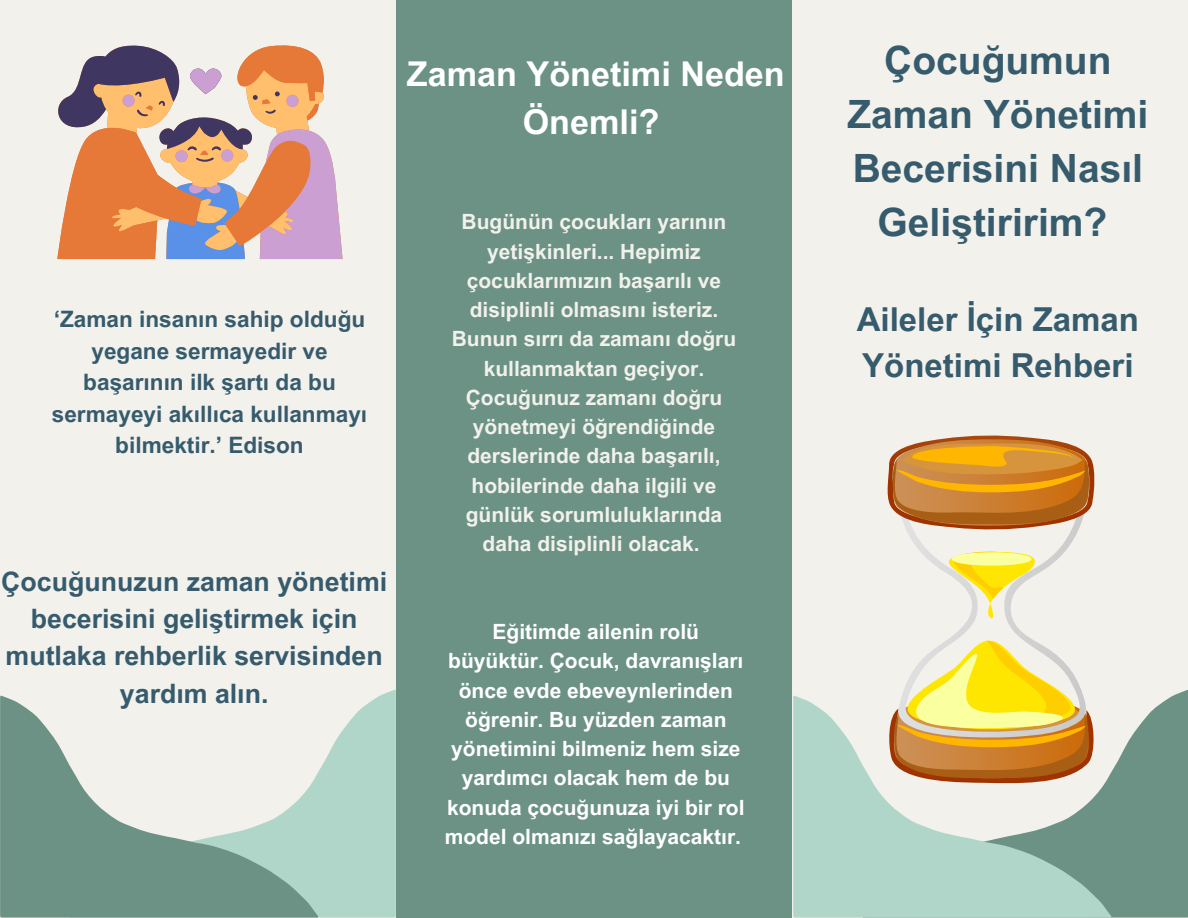
<style>
.page{position:relative;width:1188px;height:918px;background:#f2f1ec}
.page>*{position:absolute;margin:0;border:0;box-sizing:border-box;transform-origin:0 0}
.t1{font:700 39px/54px "Arial MT Pro";color:#365b6d;text-align:center}
.t2{font:700 34.2px/47.2px "Arial MT Pro";color:#fff;text-align:center}
.t3{font:700 33px/46.2px "Arial MT Pro";color:#365b6d}
.t4{font:700 26.7px/37.2px "Arial MT Pro";color:#365b6d;text-align:center}
.t5{font:700 22.65px/31.5px "Arial MT Pro";color:#365b6d;text-align:center}
.t6{font:700 21px/29.2px "Arial MT Pro";color:#f2f1ec;text-align:center}
.t7{font:700 21px/29.2px "Arial MT Pro";color:#fff;text-align:center}
</style>
<div class="page">
<svg style="left:318px;top:690px;width:78px;height:228px;background:#b8d9ce"></svg>
<svg style="left:0;top:695px;width:318px;height:223px"></svg>
<div style="left:396px;top:0;width:396px;height:918px;background:#6c9286"></div>
<svg style="left:1112px;top:690px;width:76px;height:228px;background:#7e9f93"></svg>
<svg style="left:793px;top:695px;width:319px;height:223px;fill:#b0d6ca"></svg>
<svg style="left:57px;top:45px;width:286px;height:214px"></svg>
<svg style="left:880px;top:695px;width:216px;height:91px"></svg>
<svg style="left:892px;top:530px;width:203px;height:212px"></svg>
<svg style="left:887px;top:435px;width:208px;height:95px;background:#d18f3f"></svg>
<svg style="left:934px;top:550px;width:107px;height:72px"></svg>
<p class="t2" style="left:407px;top:55px;width:379px">Zaman Yönetimi Neden<br>Önemli?</p>
<p class="t5" style="left:52px;top:306px;width:317px">‘Zaman insanın sahip olduğu yegane sermayedir ve başarının ilk şartı da bu sermayeyi akıllıca kullanmayı bilmektir.’ Edison</p>
<p class="t4" style="left:1px;top:567px;width:384px">Çocuğunuzun zaman yönetimi becerisini geliştirmek için mutlaka rehberlik servisinden yardım alın.</p>
<p class="t6" style="left:452px;top:210px;width:286px">Bugünün çocukları yarının yetişkinleri... Hepimiz çocuklarımızın başarılı ve disiplinli olmasını isteriz.<br>Bunun sırrı da zamanı doğru kullanmaktan geçiyor.<br>Çocuğunuz zamanı doğru yönetmeyi öğrendiğinde derslerinde daha başarılı, hobilerinde daha ilgili ve günlük sorumluluklarında daha disiplinli olacak.</p>
<p class="t7" style="left:445px;top:620px;width:301px">Eğitimde ailenin rolü büyüktür. Çocuk, davranışları önce evde ebeveynlerinden öğrenir. Bu yüzden zaman yönetimini bilmeniz hem size yardımcı olacak hem de bu konuda çocuğunuza iyi bir rol model olmanızı sağlayacaktır.</p>
<p class="t1" style="left:847px;top:38px;width:297px">Çocuğumun<br>Zaman Yönetimi<br>Becerisini Nasıl<br>Geliştiririm?</p>
<p class="t3" style="left:857px;top:300px;width:284px">Aileler İçin Zaman<br>Yönetimi Rehberi</p>
</div>
